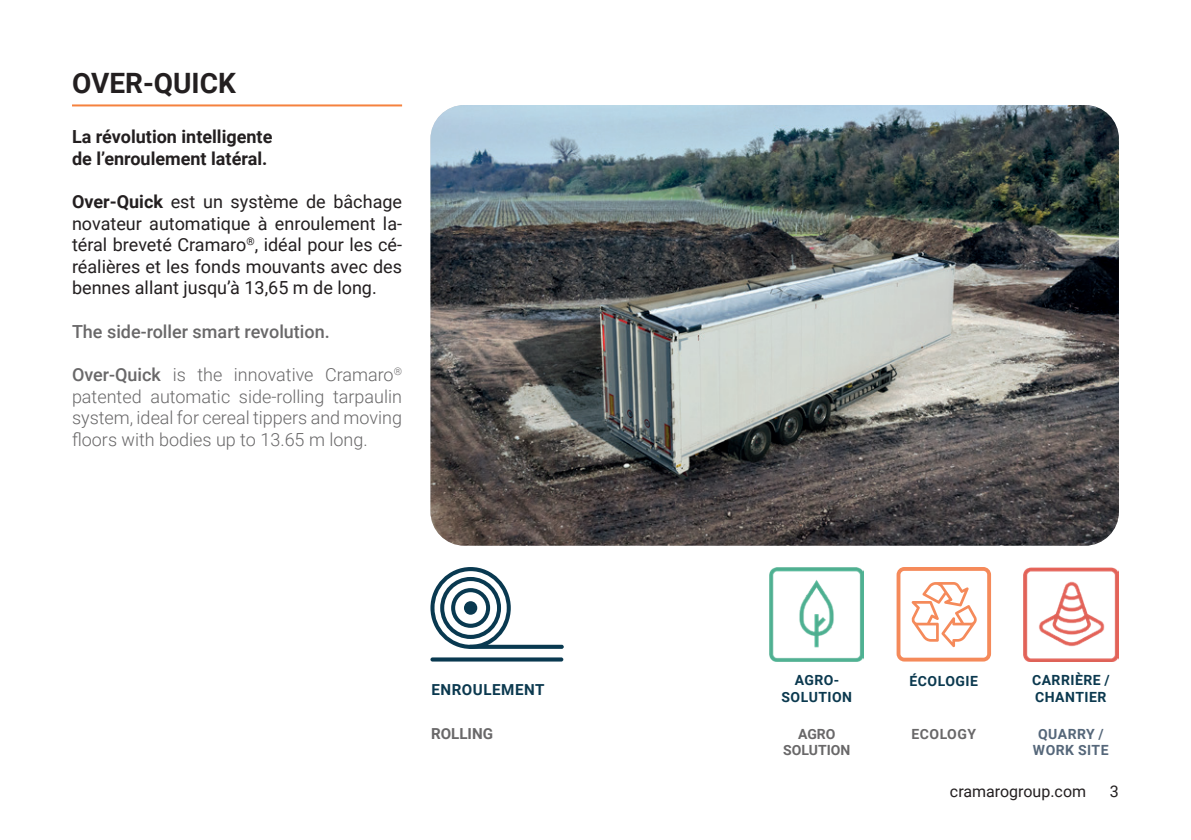
<style>
.page{position:relative;width:1191px;height:840px;background:#fff}
.page>*{position:absolute;margin:0;border:0;box-sizing:border-box;transform-origin:0 0}
.t1{font:700 28px "Roboto";color:#231f20}
.t2{font:18px/21.6px "Roboto";color:#231f20;text-align:justify}
.t3{font:300 18px/21.6px "Roboto";color:#696869;text-align:justify}
.t4{font:700 18px/21.6px "Roboto";color:#231f20}
.t5{font:500 18px "Roboto";color:#696869}
.t6{font:16px "Roboto";color:#231f20}
.t7{font:700 15.2px "Roboto";letter-spacing:.035em;color:#0b394f}
.t8{font:700 15.2px "Roboto";color:#696869}
.t9{font:700 14px/16.8px "Roboto";letter-spacing:.035em;color:#0b394f;text-align:center}
.t10{font:700 14px/16.8px "Roboto";letter-spacing:.035em;color:#55677a;text-align:center}
.t11{font:700 14px/16.8px "Roboto";color:#696869;text-align:center}
.t12{font:700 14px "Roboto";letter-spacing:.035em;color:#696869}
.s1{font-weight:700}
.s2{font-weight:500}
</style>
<div class="page">
<hr style="left:72px;top:104px;width:330px;height:2px;background:#f5823f">
<img style="left:769px;top:567px;width:94px;height:94px">
<svg style="left:430px;top:657px;width:133px;height:4px"></svg>
<svg style="left:468px;top:644px;width:96px;height:4px"></svg>
<svg style="left:430px;top:567px;width:81px;height:81px"></svg>
<svg style="left:896px;top:567px;width:95px;height:94px"></svg>
<img style="left:1023px;top:567px;width:95px;height:94px">
<img style="left:430px;top:105px;width:689px;height:440px">
<h1 class="t1" style="left:72px;top:63px;width:165px">OVER-QUICK</h1>
<p class="t4" style="left:72px;top:125px;width:202px">La révolution intelligente de l’enroulement latéral.</p>
<p class="t2" style="left:72px;top:190px;width:331px"><span class="s1">Over-Quick</span> est un système de bâchage novateur automatique à enroulement la&shy;téral breveté Cramaro<sup>®</sup>, idéal pour les cé&shy;réalières et les fonds mouvants avec des bennes allant jusqu’à 13,65 m de long.</p>
<p class="t5" style="left:72px;top:318px;width:259px">The side-roller smart revolution.</p>
<p class="t3" style="left:72px;top:363px;width:331px"><span class="s2">Over-Quick</span> is the innovative Cramaro<sup>® </sup>patented automatic side-rolling tarpaulin system, ideal for cereal tippers and moving floors with bodies up to 13.65 m long.</p>
<p class="t7" style="left:431px;top:678px;width:115px">ENROULEMENT</p>
<p class="t8" style="left:431px;top:723px;width:63px">ROLLING</p>
<p class="t9" style="left:909px;top:671px;width:70px">ÉCOLOGIE</p>
<p class="t9" style="left:1032px;top:671px;width:79px;text-align:left">CARRIÈRE /<br>CHANTIER</p>
<p class="t10" style="left:1033px;top:724px;width:77px">QUARRY /<br>WORK SITE</p>
<p class="t9" style="left:781px;top:670px;width:72px">AGRO-<br>SOLUTION</p>
<p class="t11" style="left:783px;top:724px;width:69px">AGRO<br>SOLUTION</p>
<p class="t12" style="left:911px;top:723px;width:66px">ECOLOGY</p>
<p class="t6" style="left:950px;top:779px;width:138px">cramarogroup.com</p>
<p class="t6" style="left:1110px;top:779px;width:10px">3</p>
</div>
